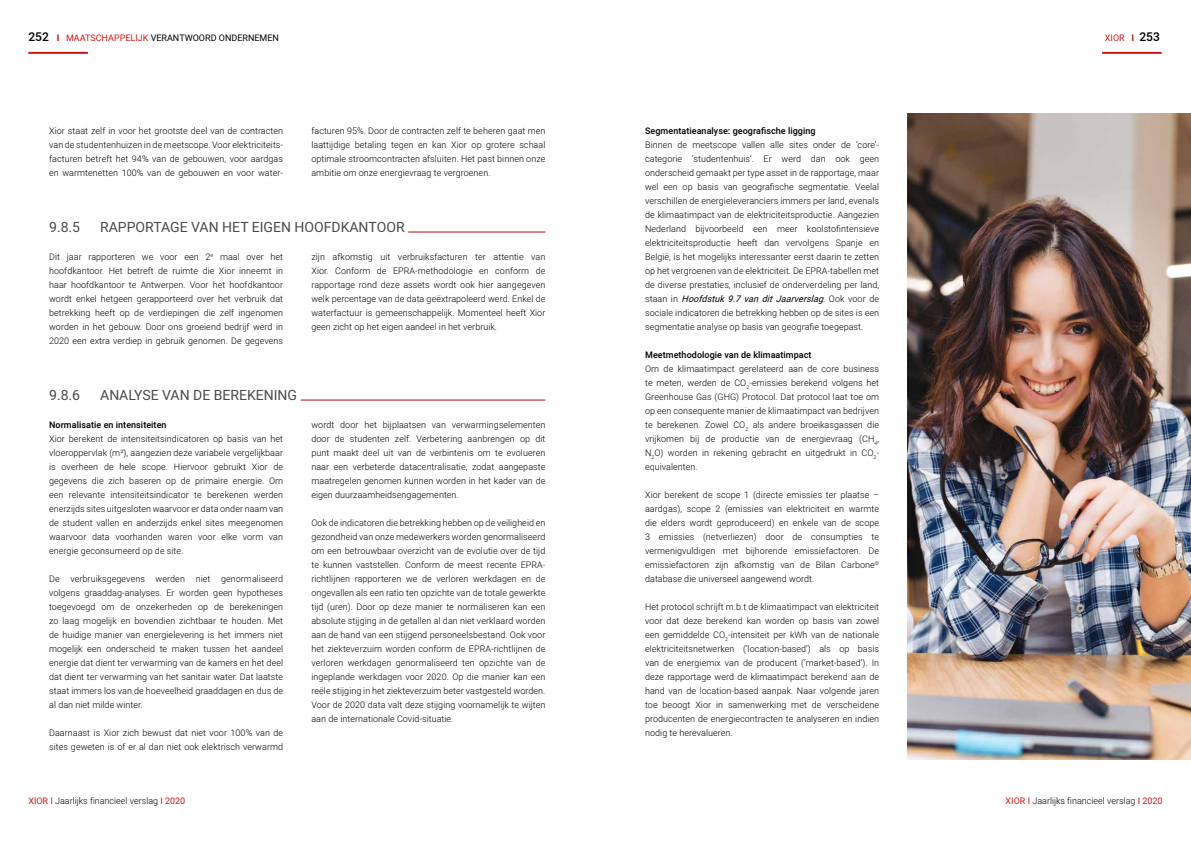
<style>
.page{position:relative;width:1191px;height:842px;background:#fff}
.page>*{position:absolute;margin:0;border:0;box-sizing:border-box;transform-origin:0 0}
.t1{font:14px "Heebo";color:#4a4a49}
.t2{font:300 9px/14px "Heebo";letter-spacing:.005em;color:#000;text-align:justify}
.t3{font:500 9px "Heebo";letter-spacing:.005em;color:#000}
.t4{font:9px "Heebo";color:#000}
.t5{font:9px "Heebo";color:#cd1719}
.s1{font-weight:500;font-size:12px}
.s2{font-weight:800;color:#cd1719}
.s3{color:#cd1719}
.s4{font-weight:400;font-style:italic}
.s5{font-weight:800}
.s6{font-weight:500;font-size:12px;color:#000}
.s7{font-weight:400;color:#cd1719}
</style>
<div class="page">
<hr style="left:28px;top:52px;width:60px;height:2px;background:#cd1719">
<hr style="left:1102px;top:52px;width:59px;height:2px;background:#cd1719">
<hr style="left:408px;top:232px;width:137px;height:1px;background:#ae0f0a">
<hr style="left:301px;top:400px;width:244px;height:1px;background:#ae0f0a">
<img style="left:908px;top:113px;width:283px;height:647px">
<p class="t4" style="left:28px;top:31px;width:252px"><span class="s1">252</span> <span class="s2">I</span> <span class="s3">MAATSCHAPPELIJK</span> VERANTWOORD ONDERNEMEN</p>
<p class="t2" style="left:49px;top:124px;width:235px">Xior staat zelf in voor het grootste deel van de contracten van de studentenhuizen in de meetscope. Voor elektriciteits&shy;facturen betreft het 94% van de gebouwen, voor aardgas en warmtenetten 100% van de gebouwen en voor water-</p>
<p class="t2" style="left:311px;top:124px;width:235px">facturen 95%. Door de contracten zelf te beheren gaat men laattijdige betaling tegen en kan Xior op grotere schaal optimale stroomcontracten afsluiten. Het past binnen onze ambitie om onze energievraag te vergroenen.</p>
<h1 class="t1" style="left:49px;top:217px;width:32px">9.8.5</h1>
<h1 class="t1" style="left:100px;top:217px;width:306px">RAPPORTAGE VAN HET EIGEN HOOFDKANTOOR</h1>
<p class="t2" style="left:49px;top:250px;width:235px">Dit jaar rapporteren we voor een 2<sup>e</sup> maal over het hoofdkantoor. Het betreft de ruimte die Xior inneemt in haar hoofdkantoor te Antwerpen. Voor het hoofdkantoor wordt enkel hetgeen gerapporteerd over het verbruik dat betrekking heeft op de verdiepingen die zelf ingenomen worden in het gebouw. Door ons groeiend bedrijf werd in 2020 een extra verdiep in gebruik genomen. De gegevens</p>
<p class="t2" style="left:311px;top:250px;width:235px">zijn afkomstig uit verbruiksfacturen ter attentie van Xior. Conform de EPRA-methodologie en conform de rapportage rond deze assets wordt ook hier aangegeven welk percentage van de data geëxtrapoleerd werd. Enkel de waterfactuur is gemeenschappelijk. Momenteel heeft Xior geen zicht op het eigen aandeel in het verbruik.</p>
<h1 class="t1" style="left:49px;top:385px;width:32px">9.8.6</h1>
<h1 class="t1" style="left:100px;top:385px;width:198px">ANALYSE VAN DE BEREKENING</h1>
<p class="t3" style="left:49px;top:419px;width:119px">Normalisatie en intensiteiten</p>
<p class="t2" style="left:49px;top:432px;width:235px">Xior berekent de intensiteitsindicatoren op basis van het vloeroppervlak (m²), aangezien deze variabele vergelijkbaar is overheen de hele scope. Hiervoor gebruikt Xior de gegevens die zich baseren op de primaire energie. Om een relevante intensiteitsindicator te berekenen werden enerzijds sites uitgesloten waarvoor er data onder naam van de student vallen en anderzijds enkel sites meegenomen waarvoor data voorhanden waren voor elke vorm van energie geconsumeerd op de site.</p>
<p class="t2" style="left:49px;top:572px;width:235px">De verbruiksgegevens werden niet genormaliseerd volgens graaddag-analyses. Er worden geen hypotheses toegevoegd om de onzekerheden op de berekeningen zo laag mogelijk en bovendien zichtbaar te houden. Met de huidige manier van energielevering is het immers niet mogelijk een onderscheid te maken tussen het aandeel energie dat dient ter verwarming van de kamers en het deel dat dient ter verwarming van het sanitair water. Dat laatste staat immers los van de hoeveelheid graaddagen en dus de al dan niet milde winter.</p>
<p class="t2" style="left:49px;top:726px;width:235px">Daarnaast is Xior zich bewust dat niet voor 100% van de sites geweten is of er al dan niet ook elektrisch verwarmd</p>
<p class="t2" style="left:311px;top:418px;width:235px">wordt door het bijplaatsen van verwarmingselementen door de studenten zelf. Verbetering aanbrengen op dit punt maakt deel uit van de verbintenis om te evolueren naar een verbeterde datacentralisatie, zodat aangepaste maatregelen genomen kunnen worden in het kader van de eigen duurzaamheidsengagementen.</p>
<p class="t2" style="left:311px;top:516px;width:235px">Ook de indicatoren die betrekking hebben op de veiligheid en gezondheid van onze medewerkers worden genormaliseerd om een betrouwbaar overzicht van de evolutie over de tijd te kunnen vaststellen. Conform de meest recente EPRA&shy;richtlijnen rapporteren we de verloren werkdagen en de ongevallen als een ratio ten opzichte van de totale gewerkte tijd (uren). Door op deze manier te normaliseren kan een absolute stijging in de getallen al dan niet verklaard worden aan de hand van een stijgend personeelsbestand. Ook voor het ziekteverzuim worden conform de EPRA-richtlijnen de verloren werkdagen genormaliseerd ten opzichte van de ingeplande werkdagen voor 2020. Op die manier kan een reële stijging in het ziekteverzuim beter vastgesteld worden.<br>Voor de 2020 data valt deze stijging voornamelijk te wijten aan de internationale Covid-situatie.</p>
<p class="t3" style="left:645px;top:125px;width:172px">Segmentatieanalyse: geografische ligging</p>
<p class="t2" style="left:645px;top:138px;width:235px">Binnen de meetscope vallen alle sites onder de ‘core’- categorie ‘studentenhuis’. Er werd dan ook geen onderscheid gemaakt per type asset in de rapportage, maar wel een op basis van geografische segmentatie. Veelal verschillen de energieleveranciers immers per land, evenals de klimaatimpact van de elektriciteitsproductie. Aangezien Nederland bijvoorbeeld een meer koolstofintensieve elektriciteitsproductie heeft dan vervolgens Spanje en België, is het mogelijks interessanter eerst daarin te zetten op het vergroenen van de elektriciteit. De EPRA-tabellen met de diverse prestaties, inclusief de onderverdeling per land, s t a a n i n <span class="s4">Hoofdstuk9.7vanditJaarverslag</span>. O o k v o o r d e sociale indicatoren die betrekking hebben op de sites is een segmentatie analyse op basis van geografie toegepast.</p>
<p class="t3" style="left:645px;top:349px;width:168px">Meetmethodologie van de klimaatimpact</p>
<p class="t2" style="left:645px;top:362px;width:235px">Om de klimaatimpact gerelateerd aan de core business te meten, werden de CO<sub>2</sub>-emissies berekend volgens het Greenhouse Gas (GHG) Protocol. Dat protocol laat toe om op een consequente manier de klimaatimpact van bedrijven te berekenen. Zowel CO<sub>2</sub> als andere broeikasgassen die vrijkomen bij de productie van de energievraag (CH<sub>4</sub>, N<sub>2</sub>O) worden in rekening gebracht en uitgedrukt in CO<sub>2</sub>- equivalenten.</p>
<p class="t2" style="left:645px;top:488px;width:235px">Xior berekent de scope 1 (directe emissies ter plaatse – aardgas), scope 2 (emissies van elektriciteit en warmte die elders wordt geproduceerd) en enkele van de scope 3 emissies (netverliezen) door de consumpties te vermenigvuldigen met bijhorende emissiefactoren. De emissiefactoren zijn afkomstig van de Bilan Carbone<sup>© </sup>database die universeel aangewend wordt.</p>
<p class="t2" style="left:645px;top:600px;width:235px">Het protocol schrijft m.b.t de klimaatimpact van elektriciteit voor dat deze berekend kan worden op basis van zowel een gemiddelde CO<sub>2</sub>-intensiteit per kWh van de nationale elektriciteitsnetwerken (‘location-based’) als op basis van de energiemix van de producent (‘market-based’). In deze rapportage werd de klimaatimpact berekend aan de hand van de location-based aanpak. Naar volgende jaren toe beoogt Xior in samenwerking met de verscheidene producenten de energiecontracten te analyseren en indien nodig te herevalueren.</p>
<p class="t5" style="left:1104px;top:31px;width:56px">XIOR <span class="s5">I</span> <span class="s6">253</span></p>
<p class="t2" style="left:28px;top:794px;width:158px"><span class="s7">XIOR I</span> Jaarlijks financieel verslag <span class="s7">I 2020</span></p>
<p class="t2" style="left:1005px;top:794px;width:158px"><span class="s7">XIOR I</span> Jaarlijks financieel verslag <span class="s7">I 2020</span></p>
</div>
